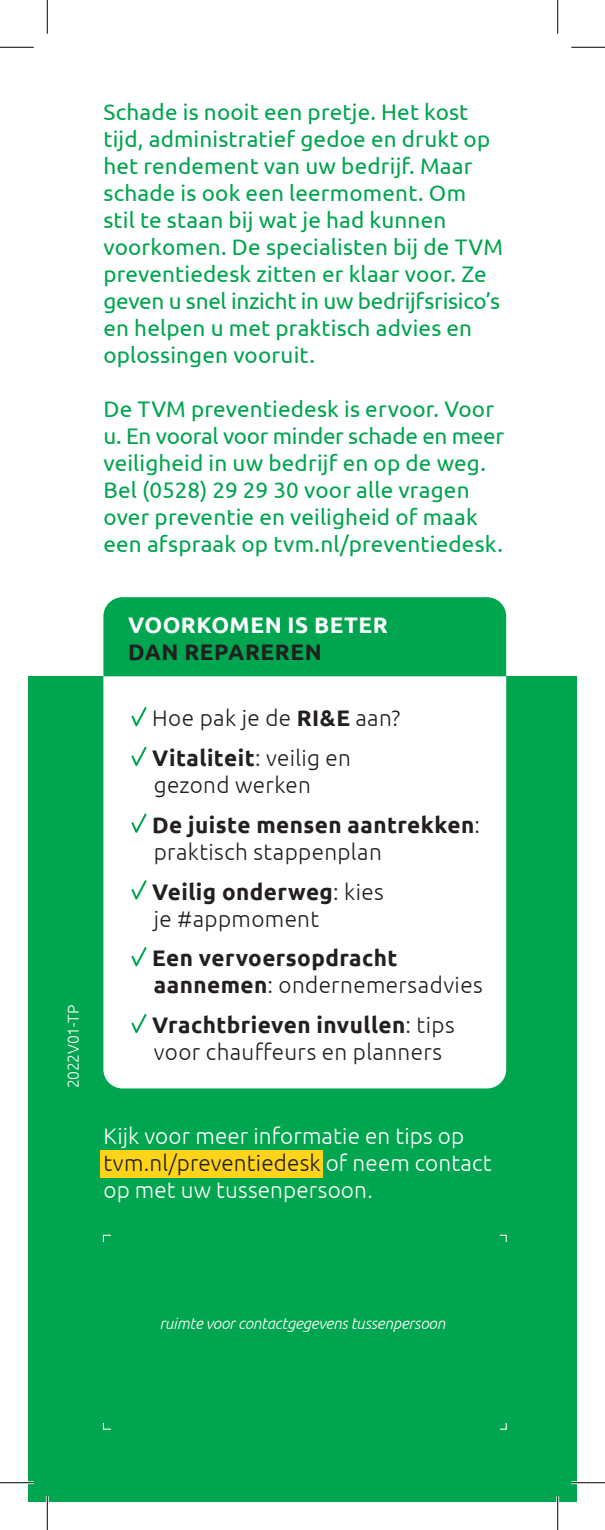
<style>
.page{position:relative;width:605px;height:1530px;background:#fff}
.page>*{position:absolute;margin:0;border:0;box-sizing:border-box;transform-origin:0 0}
.t1{font:22.5px/27px "Ubuntu";letter-spacing:.005em;color:#00a54f}
.t2{font:300 22.5px/39.8px "Ubuntu";letter-spacing:.015em;color:#231f20}
.t3{font:700 22.5px/39.8px "Ubuntu";letter-spacing:.02em;color:#231f20}
.t4{font:300 22.5px/27px "Ubuntu";letter-spacing:.005em;color:#fff}
.t5{font:700 22.5px "Ubuntu";letter-spacing:.02em;color:#fff}
.t6{font:italic 300 15.75px "Ubuntu";letter-spacing:-.01em;color:#fff}
.t7{font:300 15.75px "Ubuntu";letter-spacing:-.015em;color:#fff}
.s1{font-weight:700}
.s2{font-weight:300}
.s3{color:#231f20}
</style>
<div class="page">
<div style="left:28px;top:676px;width:549px;height:825px;background:#00a54f"></div>
<div style="left:101px;top:1150px;width:222px;height:28px;background:#fed41a"></div>
<div style="left:103px;top:588px;width:403px;height:500px;background:#fff;border-radius:19px"></div>
<div style="left:103px;top:597px;width:403px;height:79px;background:#00a54f"></div>
<svg style="left:131px;top:707px;width:15px;height:19px"></svg>
<svg style="left:131px;top:747px;width:15px;height:19px"></svg>
<svg style="left:131px;top:813px;width:15px;height:20px"></svg>
<svg style="left:131px;top:880px;width:15px;height:19px"></svg>
<svg style="left:131px;top:947px;width:15px;height:19px"></svg>
<svg style="left:131px;top:1014px;width:15px;height:19px"></svg>
<hr style="left:0;top:1481px;width:34px;height:3px;background:#fff">
<hr style="left:571px;top:1481px;width:34px;height:3px;background:#fff">
<hr style="left:46px;top:1496px;width:3px;height:34px;background:#fff">
<hr style="left:556px;top:1496px;width:3px;height:34px;background:#fff">
<hr style="left:0;top:47px;width:34px;height:1px;background:#000">
<hr style="left:571px;top:47px;width:34px;height:1px;background:#000">
<hr style="left:0;top:1482px;width:34px;height:1px;background:#000">
<hr style="left:571px;top:1482px;width:34px;height:1px;background:#000">
<hr style="left:47px;top:0;width:1px;height:34px;background:#000">
<hr style="left:47px;top:1496px;width:1px;height:34px;background:#000">
<hr style="left:557px;top:0;width:1px;height:34px;background:#000">
<hr style="left:557px;top:1496px;width:1px;height:34px;background:#000">
<p class="t7" style="left:64px;top:1088px;width:85px;rotate:-90deg">2022V01-TP</p>
<p class="t1" style="left:103px;top:98px;width:401px">Schade is nooit een pretje. Het kost tijd, administratief gedoe en drukt op het rendement van uw bedrijf. Maar schade is ook een leermoment. Om stil te staan bij wat je had kunnen voorkomen. De specialisten bij de TVM preventiedesk zitten er klaar voor. Ze geven u snel inzicht in uw bedrijfsrisico’s en helpen u met praktisch advies en oplossingen vooruit.</p>
<p class="t1" style="left:103px;top:395px;width:402px">De TVM preventiedesk is ervoor. Voor u. En vooral voor minder schade en meer veiligheid in uw bedrijf en op de weg.<br>Bel (0528) 29 29 30 voor alle vragen over preventie en veiligheid of maak een afspraak op tvm.nl/preventiedesk.</p>
<p class="t5" style="left:128px;top:611px;width:261px">VOORKOMEN IS BETER</p>
<p class="t3" style="left:128px;top:631px;width:195px">DAN REPAREREN</p>
<p class="t2" style="left:152px;top:698px;width:249px">Hoe pak je de <span class="s1">RI&amp;E</span> aan?<br><span class="s1">Vitaliteit</span>: veilig en</p>
<p class="t3" style="left:152px;top:765px;width:329px"><span class="s2">gezond werken<br></span>De juiste mensen aantrekken<span class="s2">:</span></p>
<p class="t2" style="left:152px;top:831px;width:233px">praktisch stappenplan<br><span class="s1">Veilig onderweg</span>: kies</p>
<p class="t2" style="left:154px;top:898px;width:167px">je #appmoment</p>
<p class="t3" style="left:152px;top:944px;width:332px;line-height:27px">Een vervoersopdracht aannemen<span class="s2">: ondernemersadvies</span></p>
<p class="t2" style="left:152px;top:1011px;width:304px;line-height:27px"><span class="s1">Vrachtbrieven invullen</span>: tips voor chauffeurs en planners</p>
<p class="t4" style="left:103px;top:1121px;width:389px">Kijk voor meer informatie en tips op <span class="s3">tvm.nl/preventiedesk</span> of neem contact op met uw tussenpersoon.</p>
<p class="t6" style="left:159px;top:1313px;width:287px">ruimte voor contactgegevens tussenpersoon</p>
</div>
